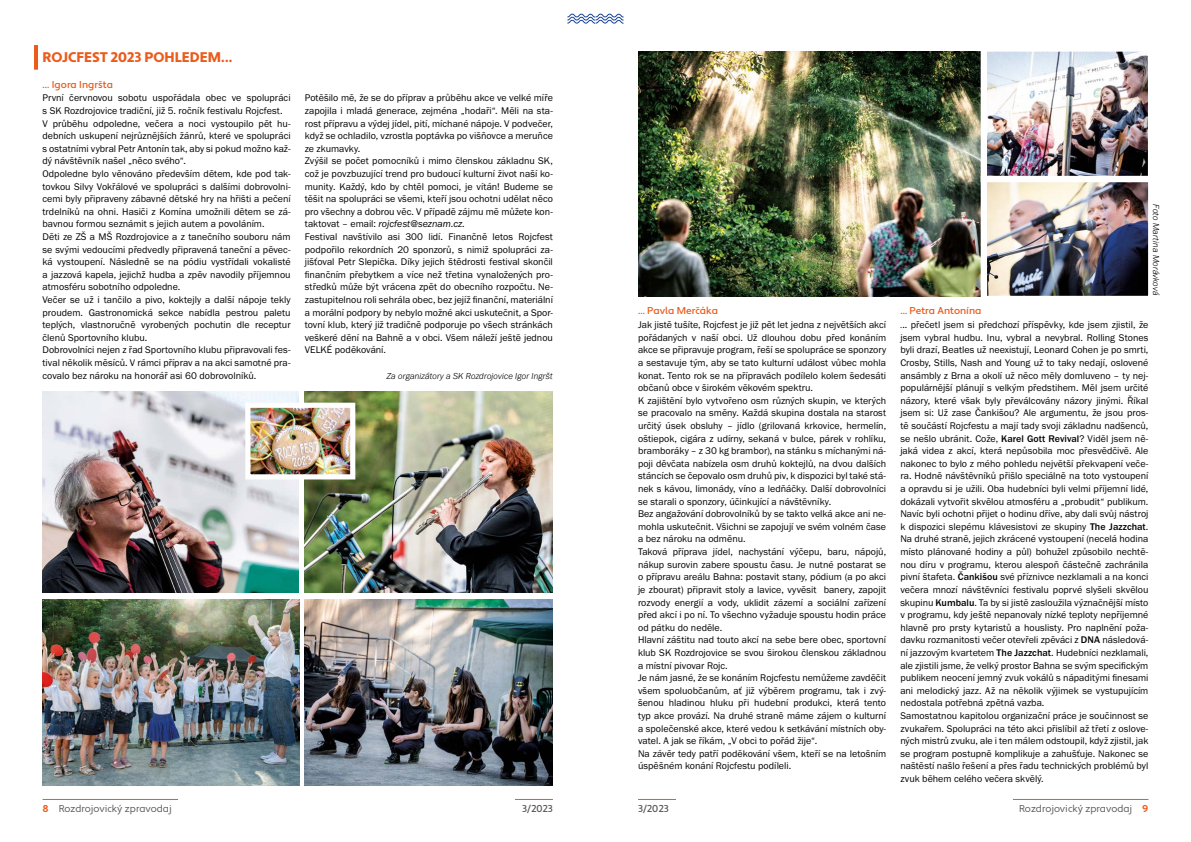
<style>
.page{position:relative;width:1191px;height:842px;background:#fff}
.page>*{position:absolute;margin:0;border:0;box-sizing:border-box;transform-origin:0 0}
.t1{font:900 14px "Apertura";letter-spacing:.005em;color:#eb5b1b}
.t2{font:10px/12.6px "Franklin Gothic URW Boo";color:#000}
.t3{font:10px "Apertura";color:#575756}
.t4{font:500 10px "Apertura";color:#eb5b1b}
.t5{font:10px "Franklin Gothic URW Boo Ita";color:#000}
.t6{font:500 10px "Apertura";color:#575756}
.t7{font:italic 300 9px "Franklin Gothic URW";color:#000}
.s1{font-family:"Franklin Gothic URW Boo"}
.s2{font-family:"Franklin Gothic URW";font-weight:300;font-style:italic;font-size:9px}
.s3{font-family:"Franklin Gothic URW";font-weight:500}
.s4{font-weight:700;color:#eb5b1b}
</style>
<div class="page">
<svg style="left:567px;top:13px;width:57px;height:11px"></svg>
<hr style="left:43px;top:799px;width:135px;height:1px;background:#eb5b1b">
<hr style="left:1013px;top:799px;width:135px;height:1px;background:#eb5b1b">
<hr style="left:515px;top:799px;width:38px;height:1px;background:#eb5b1b">
<hr style="left:638px;top:799px;width:38px;height:1px;background:#eb5b1b">
<hr style="left:34px;top:45px;width:4px;height:25px;background:#eb5b1b">
<img style="left:43px;top:599px;width:256px;height:186px">
<img style="left:305px;top:600px;width:248px;height:185px">
<img style="left:638px;top:51px;width:339px;height:245px">
<img style="left:43px;top:391px;width:255px;height:202px">
<img style="left:305px;top:391px;width:248px;height:202px">
<img style="left:243px;top:400px;width:115px;height:82px">
<img style="left:977px;top:51px;width:172px;height:246px">
<h1 class="t1" style="left:43px;top:48px;width:191px">ROJCFEST 2023 POHLEDEM...</h1>
<p class="t4" style="left:43px;top:78px;width:72px">... Igora Ingršta</p>
<p class="t2" style="left:43px;top:92px;width:250px">První červnovou sobotu uspořádala obec ve spolupráci s SK Rozdrojovice tradiční, již 5. ročník festivalu Rojcfest.<br>V průběhu odpoledne, večera a noci vystoupilo pět hu&shy;debních uskupení nejrůznějších žánrů, které ve spolupráci s ostatními vybral Petr Antonín tak, aby si pokud možno kaž&shy;dý návštěvník našel „něco svého“.<br>Odpoledne bylo věnováno především dětem, kde pod tak&shy;tovkou Silvy Vokřálové ve spolupráci s dalšími dobrovolni&shy;cemi byly připraveny zábavné dětské hry na hřišti a pečení trdelníků na ohni. Hasiči z Komína umožnili dětem se zá&shy;bavnou formou seznámit s jejich autem a povoláním.<br>Děti ze ZŠ a MŠ Rozdrojovice a z tanečního souboru nám se svými vedoucími předvedly připravená taneční a pěvec&shy;ká vystoupení. Následně se na pódiu vystřídali vokalisté a jazzová kapela, jejichž hudba a zpěv navodily příjemnou atmosféru sobotního odpoledne.<br>Večer se už i tančilo a pivo, koktejly a další nápoje tekly proudem. Gastronomická sekce nabídla pestrou paletu teplých, vlastnoručně vyrobených pochutin dle receptur členů Sportovního klubu.<br>Dobrovolníci nejen z řad Sportovního klubu připravovali fes&shy;tival několik měsíců. V rámci příprav a na akci samotné pra&shy;covalo bez nároku na honorář asi 60 dobrovolníků.</p>
<p class="t2" style="left:305px;top:92px;width:250px">Potěšilo mě, že se do příprav a průběhu akce ve velké míře zapojila i mladá generace, zejména „hodaři“. Měli na sta&shy;rost přípravu a výdej jídel, pití, míchané nápoje. V podvečer, když se ochladilo, vzrostla poptávka po višňovce a meruňce ze zkumavky.<br>Zvýšil se počet pomocníků i mimo členskou základnu SK, což je povzbuzující trend pro budoucí kulturní život naší ko&shy;munity. Každý, kdo by chtěl pomoci, je vítán! Budeme se těšit na spolupráci se všemi, kteří jsou ochotni udělat něco pro všechny a dobrou věc. V případě zájmu mě můžete kon-</p>
<p class="t5" style="left:305px;top:218px;width:161px"><span class="s1">taktovat – email:</span> rojcfest@seznam.cz<span class="s1">.</span></p>
<p class="t2" style="left:305px;top:230px;width:250px;text-align:justify">Festival navštívilo asi 300 lidí. Finančně letos Rojcfest podpořilo rekordních 20 sponzorů, s nimiž spolupráci za&shy;jišťoval Petr Slepička. Díky jejich štědrosti festival skončil finančním přebytkem a více než třetina vynaložených pro&shy;středků může být vrácena zpět do obecního rozpočtu. Ne&shy;zastupitelnou roli sehrála obec, bez jejíž finanční, materiální a morální podpory by nebylo možné akci uskutečnit, a Spor&shy;tovní klub, který již tradičně podporuje po všech stránkách veškeré dění na Bahně a v obci. Všem náleží ještě jednou VELKÉ poděkování.</p>
<p class="t7" style="left:387px;top:370px;width:168px">Za organizátory a SK Rozdrojovice Igor Ingršt</p>
<p class="t4" style="left:638px;top:304px;width:81px">... Pavla Merčáka</p>
<p class="t2" style="left:638px;top:318px;width:250px">Jak jistě tušíte, Rojcfest je již pět let jedna z největších akcí pořádaných v naší obci. Už dlouhou dobu před konáním akce se připravuje program, řeší se spolupráce se sponzory a sestavuje tým, aby se tato kulturní událost vůbec mohla konat. Tento rok se na přípravách podílelo kolem šedesáti občanů obce v širokém věkovém spektru.<br>K zajištění bylo vytvořeno osm různých skupin, ve kterých se pracovalo na směny. Každá skupina dostala na starost určitý úsek obsluhy – jídlo (grilovaná krkovice, hermelín, oštiepok, cigára z udírny, sekaná v bulce, párek v rohlíku, bramboráky – z 30 kg brambor), na stánku s míchanými ná&shy;poji děvčata nabízela osm druhů koktejlů, na dvou dalších stáncích se čepovalo osm druhů piv, k dispozici byl také stá&shy;nek s kávou, limonády, víno a ledňáčky. Další dobrovolníci se starali o sponzory, účinkující a návštěvníky.<br>Bez angažování dobrovolníků by se takto velká akce ani ne&shy;mohla uskutečnit. Všichni se zapojují ve svém volném čase a bez nároku na odměnu.<br>Taková příprava jídel, nachystání výčepu, baru, nápojů, nákup surovin zabere spoustu času. Je nutné postarat se o přípravu areálu Bahna: postavit stany, pódium (a po akci je zbourat) připravit stoly a lavice, vyvěsit banery, zapojit rozvody energií a vody, uklidit zázemí a sociální zařízení před akcí i po ní. To všechno vyžaduje spoustu hodin práce od pátku do neděle.<br>Hlavní záštitu nad touto akcí na sebe bere obec, sportovní klub SK Rozdrojovice se svou širokou členskou základnou a místní pivovar Rojc.<br>Je nám jasné, že se konáním Rojcfestu nemůžeme zavděčit všem spoluobčanům, ať již výběrem programu, tak i zvý&shy;šenou hladinou hluku při hudební produkci, která tento typ akce provází. Na druhé straně máme zájem o kulturní a společenské akce, které vedou k setkávání místních oby&shy;vatel. A jak se říkám, „V obci to pořád žije“.<br>Na závěr tedy patří poděkování všem, kteří se na letošním úspěšném konání Rojcfestu podíleli.</p>
<p class="t7" style="left:1161px;top:204px;width:93px;rotate:90deg">Foto Martina Morávková</p>
<p class="t4" style="left:900px;top:304px;width:83px">... Petra Antonína</p>
<p class="t2" style="left:900px;top:318px;width:250px"><span class="s2">.</span>.. přečetl jsem si předchozí příspěvky, kde jsem zjistil, že jsem vybral hudbu. Inu, vybral a nevybral. Rolling Stones byli drazí, Beatles už neexistují, Leonard Cohen je po smrti, Crosby, Stills, Nash and Young už to taky nedají, oslovené ansámbly z Brna a okolí už něco měly domluveno – ty nej&shy;populárnější plánují s velkým předstihem. Měl jsem určité názory, které však byly převálcovány názory jinými. Říkal jsem si: Už zase Čankišou? Ale argumentu, že jsou pros&shy;tě součástí Rojcfestu a mají tady svoji základnu nadšenců, se nešlo ubránit. Cože, <span class="s3">Karel Gott Revival</span>? Viděl jsem ně&shy;jaká videa z akcí, která nepůsobila moc přesvědčivě. Ale nakonec to bylo z mého pohledu největší překvapení veče&shy;ra. Hodně návštěvníků přišlo speciálně na toto vystoupení a opravdu si je užili. Oba hudebníci byli velmi příjemní lidé, dokázali vytvořit skvělou atmosféru a „probudit“ publikum.<br>Navíc byli ochotni přijet o hodinu dříve, aby dali svůj nástroj k dispozici slepému klávesistovi ze skupiny <span class="s3">The Jazzchat</span>.<br>Na druhé straně, jejich zkrácené vystoupení (necelá hodina místo plánované hodiny a půl) bohužel způsobilo nechtě&shy;nou díru v programu, kterou alespoň částečně zachránila pivní štafeta. <span class="s3">Čankišou</span> své příznivce nezklamali a na konci večera mnozí návštěvníci festivalu poprvé slyšeli skvělou skupinu <span class="s3">Kumbalu</span>. Ta by si jistě zasloužila význačnější místo v programu, kdy ještě nepanovaly nízké teploty nepříjemné hlavně pro prsty kytaristů a houslisty. Pro naplnění poža&shy;davku rozmanitosti večer otevřeli zpěváci z <span class="s3">DNA</span> následová&shy;ní jazzovým kvartetem <span class="s3">The Jazzchat</span>. Hudebníci nezklamali, ale zjistili jsme, že velký prostor Bahna se svým specifickým publikem neocení jemný zvuk vokálů s nápaditými finesami ani melodický jazz. Až na několik výjimek se vystupujícím nedostala potřebná zpětná vazba.<br>Samostatnou kapitolou organizační práce je součinnost se zvukařem. Spolupráci na této akci přislíbil až třetí z oslove&shy;ných mistrů zvuku, ale i ten málem odstoupil, když zjistil, jak se program postupně komplikuje a zahušťuje. Nakonec se naštěstí našlo řešení a přes řadu technických problémů byl zvuk během celého večera skvělý.</p>
<p class="t3" style="left:43px;top:803px;width:131px"><span class="s4">8</span> Rozdrojovický zpravodaj</p>
<p class="t6" style="left:522px;top:803px;width:32px">3/2023</p>
<p class="t6" style="left:638px;top:803px;width:32px">3/2023</p>
<p class="t3" style="left:1019px;top:803px;width:131px">Rozdrojovický zpravodaj <span class="s4">9</span></p>
</div>
